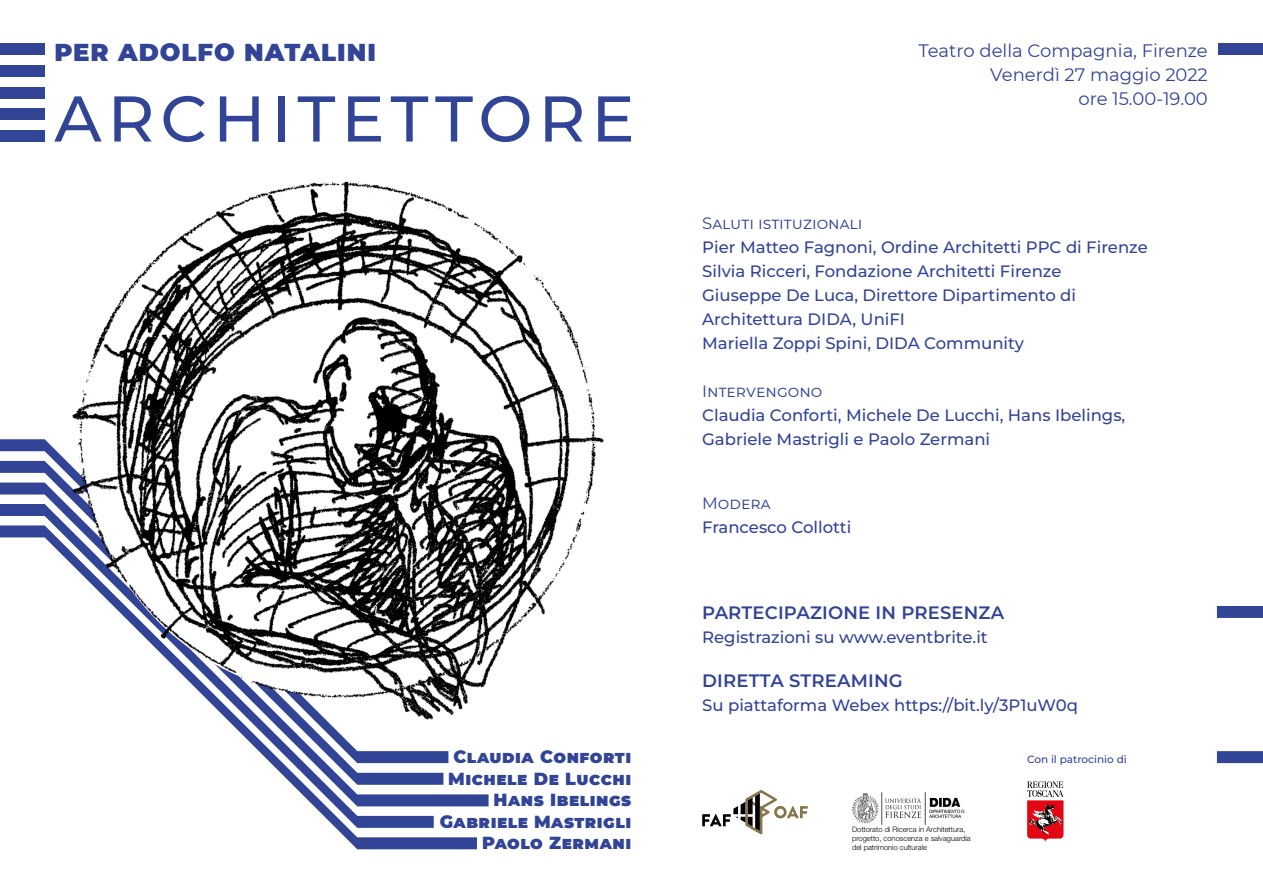
<style>
.page{position:relative;width:1263px;height:893px;background:#fff}
.page>*{position:absolute;margin:0;border:0;box-sizing:border-box;transform-origin:0 0}
.t1{font:500 64.5px "Montserrat";letter-spacing:.095em;color:#324496}
.t2{font:900 24.45px "Montserrat";letter-spacing:.04em;color:#324496}
.t3{font:18px/24px "Montserrat";color:#324496;text-align:right}
.t4{font:600 18px "Montserrat";letter-spacing:.01em;color:#324496}
.t5{font:900 17.4px/21.5px "Montserrat";letter-spacing:.03em;color:#324496;text-align:right}
.t6{font:500 16.5px/24px "Montserrat";color:#324496}
.t7{font:16.5px "Montserrat";color:#324496}
.t8{font:500 10.5px "Montserrat";color:#324496}
.t9{font:300 7.5px/9px "Helvetica Neue LT Std";color:#000}
</style>
<div class="page">
<div style="left:0;top:108px;width:45px;height:12px;background:#324496"></div>
<div style="left:0;top:130px;width:45px;height:12px;background:#324496"></div>
<div style="left:0;top:65px;width:45px;height:12px;background:#324496"></div>
<div style="left:0;top:87px;width:45px;height:12px;background:#324496"></div>
<div style="left:0;top:43px;width:45px;height:12px;background:#324496"></div>
<svg style="left:1217px;top:606px;width:46px;height:12px"></svg>
<svg style="left:1217px;top:751px;width:46px;height:12px"></svg>
<div style="left:1218px;top:43px;width:45px;height:12px;background:#324496"></div>
<svg style="left:1027px;top:781px;width:36px;height:61px"></svg>
<img style="left:1028px;top:804px;width:34px;height:31px">
<img style="left:852px;top:793px;width:112px;height:31px">
<svg style="left:702px;top:790px;width:106px;height:44px"></svg>
<svg style="left:0;top:525px;width:477px;height:324px"></svg>
<img style="left:64px;top:181px;width:540px;height:545px">
<h2 class="t2" style="left:54px;top:34px;width:323px">PER ADOLFO NATALINI</h2>
<h1 class="t1" style="left:54px;top:76px;width:582px">ARCHITETTORE</h1>
<p class="t3" style="left:918px;top:38px;width:291px">Teatro della Compagnia, Firenze<br>Venerdì 27 maggio 2022<br>ore 15.00-19.00</p>
<p class="t7" style="left:702px;top:211px;width:162px">Saluti istituzionali</p>
<p class="t6" style="left:702px;top:234px;width:447px">Pier Matteo Fagnoni, Ordine Architetti PPC di Firenze Silvia Ricceri, Fondazione Architetti Firenze<br>Giuseppe De Luca, Direttore Dipartimento di Architettura DIDA, UniFI<br>Mariella Zoppi Spini, DIDA Community</p>
<p class="t7" style="left:702px;top:379px;width:122px">Intervengono</p>
<p class="t6" style="left:702px;top:402px;width:425px">Claudia Conforti, Michele De Lucchi, Hans Ibelings,<br>Gabriele Mastrigli e Paolo Zermani</p>
<p class="t7" style="left:702px;top:492px;width:70px">Modera</p>
<p class="t6" style="left:702px;top:515px;width:151px">Francesco Collotti</p>
<p class="t4" style="left:702px;top:601px;width:303px">PARTECIPAZIONE IN PRESENZA</p>
<p class="t6" style="left:702px;top:625px;width:287px">Registrazioni su www.eventbrite.it</p>
<p class="t4" style="left:702px;top:668px;width:202px">DIRETTA STREAMING</p>
<p class="t6" style="left:702px;top:692px;width:377px">Su piattaforma Webex https://bit.ly/3P1uW0q</p>
<p class="t5" style="left:453px;top:745px;width:179px">Claudia Conforti</p>
<p class="t8" style="left:1027px;top:752px;width:101px">Con il patrocinio di</p>
<p class="t5" style="left:440px;top:767px;width:193px">Michele De Lucchi<br>Hans Ibelings<br>Gabriele Mastrigli<br>Paolo Zermani</p>
<p class="t9" style="left:852px;top:825px;width:120px">Dottorato di Ricerca in Architettura, progetto, conoscenza e salvaguardia del patrimonio culturale</p>
</div>
